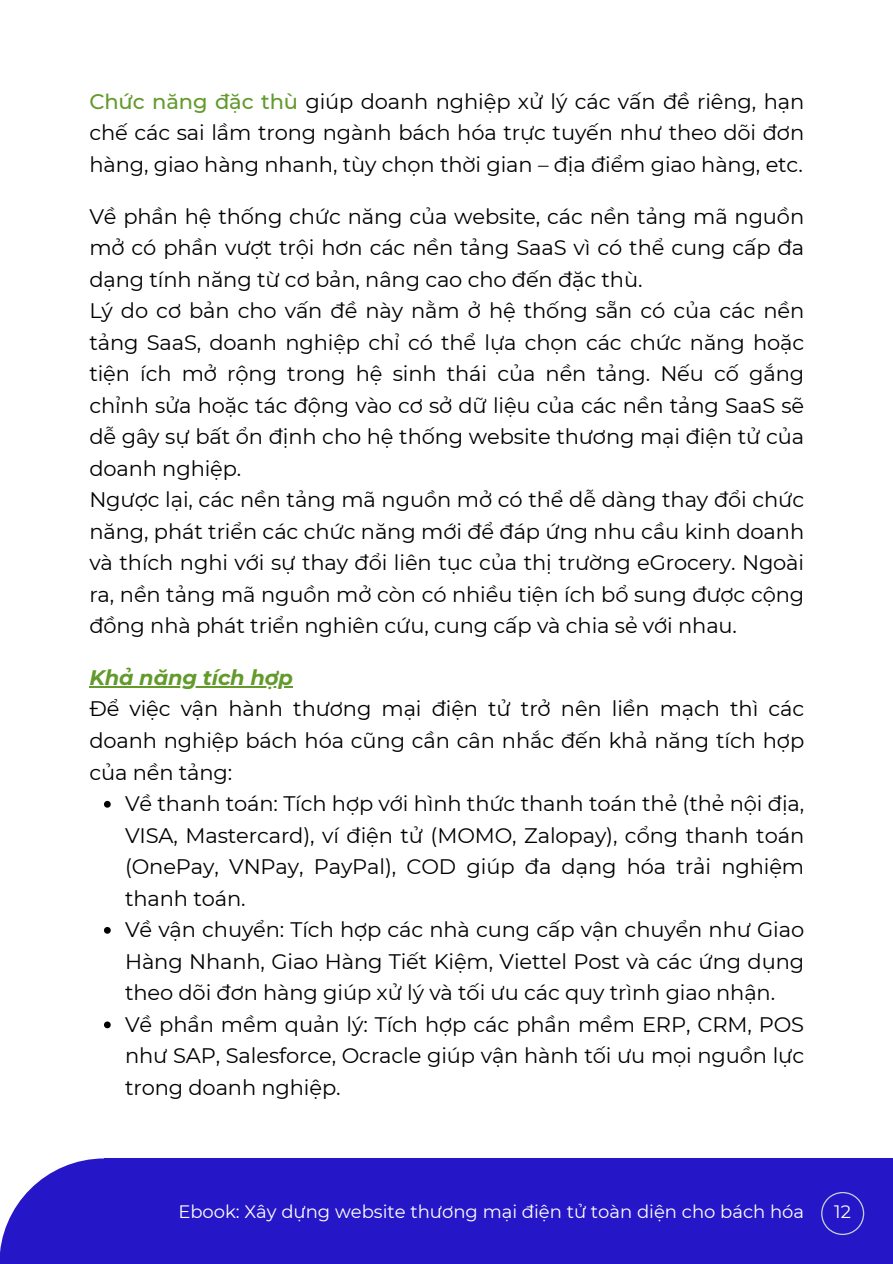
<style>
.page{position:relative;width:893px;height:1264px;background:#fff}
.page>*{position:absolute;margin:0;border:0;box-sizing:border-box;transform-origin:0 0}
.t1{font:21px/31.5px "Montserrat";letter-spacing:-.005em;color:#000;text-align:justify}
.t2{font:italic 700 21px "Montserrat";letter-spacing:-.005em;color:#629a2b}
.t3{font:18px "Montserrat";color:#fff}
.s1{font-weight:500;color:#629a2b}
</style>
<div class="page">
<svg style="left:0;top:1158px;width:104px;height:105px;fill:#2516c7"></svg>
<div style="left:104px;top:1158px;width:788px;height:105px;background:#2516c7"></div>
<hr style="left:89px;top:686px;width:204px;height:1px;background:#629a2b">
<svg style="left:104px;top:801px;width:7px;height:6px"></svg>
<svg style="left:104px;top:927px;width:7px;height:6px"></svg>
<svg style="left:104px;top:1021px;width:7px;height:7px"></svg>
<svg style="left:821px;top:1192px;width:43px;height:42px"></svg>
<p class="t1" style="left:89px;top:85px;width:716px"><span class="s1">Chức năng đặc thù</span> giúp doanh nghiệp xử lý các vấn đề riêng, hạn chế các sai lầm trong ngành bách hóa trực tuyến như theo dõi đơn hàng, giao hàng nhanh, tùy chọn thời gian – địa điểm giao hàng, etc.</p>
<p class="t1" style="left:89px;top:200px;width:716px;text-align:left">Về phần hệ thống chức năng của website, các nền tảng mã nguồn mở có phần vượt trội hơn các nền tảng SaaS vì có thể cung cấp đa dạng tính năng từ cơ bản, nâng cao cho đến đặc thù.<br>Lý do cơ bản cho vấn đề này nằm ở hệ thống sẵn có của các nền tảng SaaS, doanh nghiệp chỉ có thể lựa chọn các chức năng hoặc tiện ích mở rộng trong hệ sinh thái của nền tảng. Nếu cố gắng chỉnh sửa hoặc tác động vào cơ sở dữ liệu của các nền tảng SaaS sẽ dễ gây sự bất ổn định cho hệ thống website thương mại điện tử của doanh nghiệp.<br>Ngược lại, các nền tảng mã nguồn mở có thể dễ dàng thay đổi chức năng, phát triển các chức năng mới để đáp ứng nhu cầu kinh doanh và thích nghi với sự thay đổi liên tục của thị trường eGrocery. Ngoài ra, nền tảng mã nguồn mở còn có nhiều tiện ích bổ sung được cộng đồng nhà phát triển nghiên cứu, cung cấp và chia sẻ với nhau.</p>
<p class="t2" style="left:89px;top:664px;width:205px">Khả năng tích hợp</p>
<p class="t1" style="left:89px;top:693px;width:716px">Để việc vận hành thương mại điện tử trở nên liền mạch thì các doanh nghiệp bách hóa cũng cần cân nhắc đến khả năng tích hợp của nền tảng:</p>
<p class="t1" style="left:125px;top:787px;width:680px;text-align:left">Về thanh toán: Tích hợp với hình thức thanh toán thẻ (thẻ nội địa, VISA, Mastercard), ví điện tử (MOMO, Zalopay), cổng thanh toán (OnePay, VNPay, PayPal), COD giúp đa dạng hóa trải nghiệm thanh toán.<br>Về vận chuyển: Tích hợp các nhà cung cấp vận chuyển như Giao Hàng Nhanh, Giao Hàng Tiết Kiệm, Viettel Post và các ứng dụng theo dõi đơn hàng giúp xử lý và tối ưu các quy trình giao nhận.<br>Về phần mềm quản lý: Tích hợp các phần mềm ERP, CRM, POS như SAP, Salesforce, Ocracle giúp vận hành tối ưu mọi nguồn lực trong doanh nghiệp.</p>
<p class="t3" style="left:178px;top:1200px;width:627px">Ebook: Xây dựng website thương mại điện tử toàn diện cho bách hóa</p>
<p class="t3" style="left:834px;top:1200px;width:18px">12</p>
</div>
